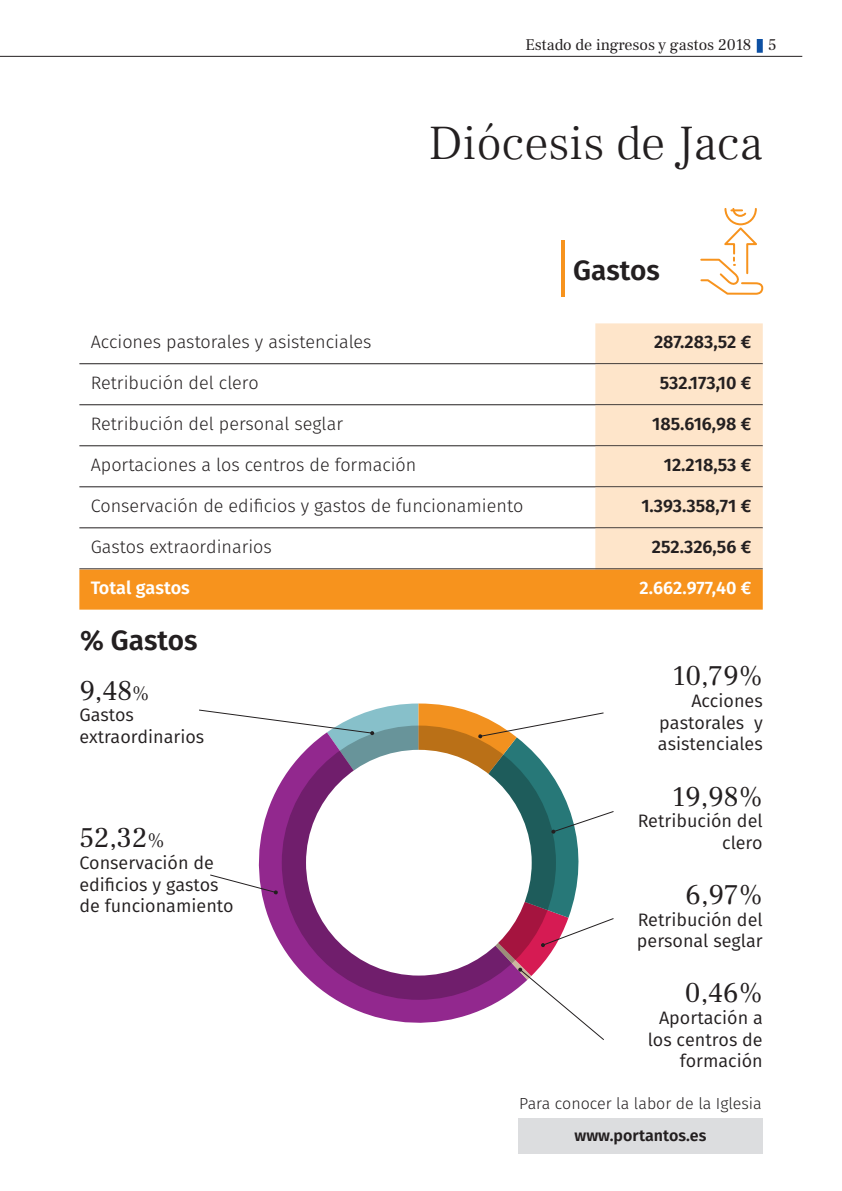
<style>
.page{position:relative;width:842px;height:1191px;background:#fff}
.page>*{position:absolute;margin:0;border:0;box-sizing:border-box;transform-origin:0 0}
.t1{font:300 48px "Frank Ruhl Libre";color:#231f20}
.t2{font:28px "Frank Ruhl Libre";color:#231f20}
.t3{font:600 28px "Fira Sans";color:#231f20}
.t4{font:300 18px "Fira Sans";color:#231f20}
.t5{font:18px/21.6px "Fira Sans";color:#231f20}
.t6{font:600 18px "Fira Sans";color:#231f20}
.t7{font:600 18px "Fira Sans";color:#fff}
.t8{font:300 16px "Fira Sans";color:#231f20}
.t9{font:16px "Frank Ruhl Libre";color:#231f20}
.t10{font:600 16px "Fira Sans";color:#231f20}
.s1{font-size:20px}
</style>
<div class="page">
<hr style="left:0;top:56px;width:802px;height:1px;background:#231f20">
<div style="left:757px;top:39px;width:6px;height:14px;background:#0d50a3"></div>
<div style="left:518px;top:1118px;width:245px;height:36px;background:#dcdddf"></div>
<svg style="left:700px;top:208px;width:64px;height:87px"></svg>
<hr style="left:561px;top:241px;width:4px;height:56px;background:#f7931d">
<div style="left:595px;top:323px;width:168px;height:41px;background:#fee5ca"></div>
<hr style="left:79px;top:363px;width:684px;height:1px;background:#231f20">
<div style="left:595px;top:364px;width:168px;height:42px;background:#fee5ca"></div>
<hr style="left:79px;top:404px;width:684px;height:1px;background:#231f20">
<div style="left:595px;top:405px;width:168px;height:42px;background:#fee5ca"></div>
<hr style="left:79px;top:445px;width:684px;height:1px;background:#231f20">
<div style="left:595px;top:446px;width:168px;height:42px;background:#fee5ca"></div>
<hr style="left:79px;top:486px;width:684px;height:1px;background:#231f20">
<div style="left:595px;top:487px;width:168px;height:42px;background:#fee5ca"></div>
<hr style="left:79px;top:527px;width:684px;height:1px;background:#231f20">
<div style="left:595px;top:528px;width:168px;height:42px;background:#fee5ca"></div>
<hr style="left:79px;top:568px;width:684px;height:1px;background:#231f20">
<div style="left:79px;top:569px;width:684px;height:40px;background:#f7931d"></div>
<svg style="left:199px;top:703px;width:415px;height:337px"></svg>
<p class="t9" style="left:525px;top:35px;width:253px">Estado de ingresos y gastos 2018 5</p>
<h1 class="t1" style="left:429px;top:114px;width:335px">Diócesis de Jaca</h1>
<h2 class="t3" style="left:573px;top:247px;width:88px">Gastos</h2>
<p class="t4" style="left:91px;top:328px;width:282px">Acciones pastorales y asistenciales</p>
<p class="t6" style="left:654px;top:326px;width:99px">287.283,52 €</p>
<p class="t4" style="left:91px;top:369px;width:170px">Retribución del clero</p>
<p class="t6" style="left:660px;top:367px;width:93px">532.173,10 €</p>
<p class="t4" style="left:91px;top:410px;width:254px">Retribución del personal seglar</p>
<p class="t6" style="left:652px;top:408px;width:101px">185.616,98 €</p>
<p class="t4" style="left:91px;top:451px;width:327px">Aportaciones a los centros de formación</p>
<p class="t6" style="left:664px;top:449px;width:89px">12.218,53 €</p>
<p class="t4" style="left:91px;top:492px;width:434px">Conservación de edificios y gastos de funcionamiento</p>
<p class="t6" style="left:641px;top:490px;width:112px">1.393.358,71 €</p>
<p class="t4" style="left:91px;top:533px;width:183px">Gastos extraordinarios</p>
<p class="t6" style="left:652px;top:531px;width:101px">252.326,56 €</p>
<p class="t7" style="left:91px;top:572px;width:101px">Total gastos</p>
<p class="t7" style="left:640px;top:572px;width:113px">2.662.977,40 €</p>
<h2 class="t3" style="left:80px;top:617px;width:119px">% Gastos</h2>
<h2 class="t2" style="left:79px;top:673px;width:72px">9,48<span class="s1">%</span></h2>
<p class="t5" style="left:79px;top:703px;width:126px">Gastos extraordinarios</p>
<h2 class="t2" style="left:79px;top:821px;width:87px">52,32<span class="s1">%</span></h2>
<p class="t5" style="left:79px;top:851px;width:156px">Conservación de edificios y gastos de funcionamiento</p>
<h2 class="t2" style="left:672px;top:659px;width:92px">10,79%</h2>
<p class="t5" style="left:658px;top:689px;width:106px;text-align:justify;text-indent:33px">Acciones pastorales y asistenciales</p>
<h2 class="t2" style="left:672px;top:779px;width:92px">19,98%</h2>
<p class="t5" style="left:638px;top:809px;width:127px;text-align:right">Retribución del clero</p>
<h2 class="t2" style="left:685px;top:877px;width:79px">6,97%</h2>
<p class="t5" style="left:637px;top:908px;width:127px">Retribución del personal seglar</p>
<h2 class="t2" style="left:685px;top:976px;width:79px">0,46%</h2>
<p class="t5" style="left:648px;top:1006px;width:116px;text-align:right">Aportación a los centros de formación</p>
<p class="t8" style="left:519px;top:1092px;width:244px">Para conocer la labor de la Iglesia</p>
<p class="t10" style="left:574px;top:1121px;width:133px">www.portantos.es</p>
</div>
